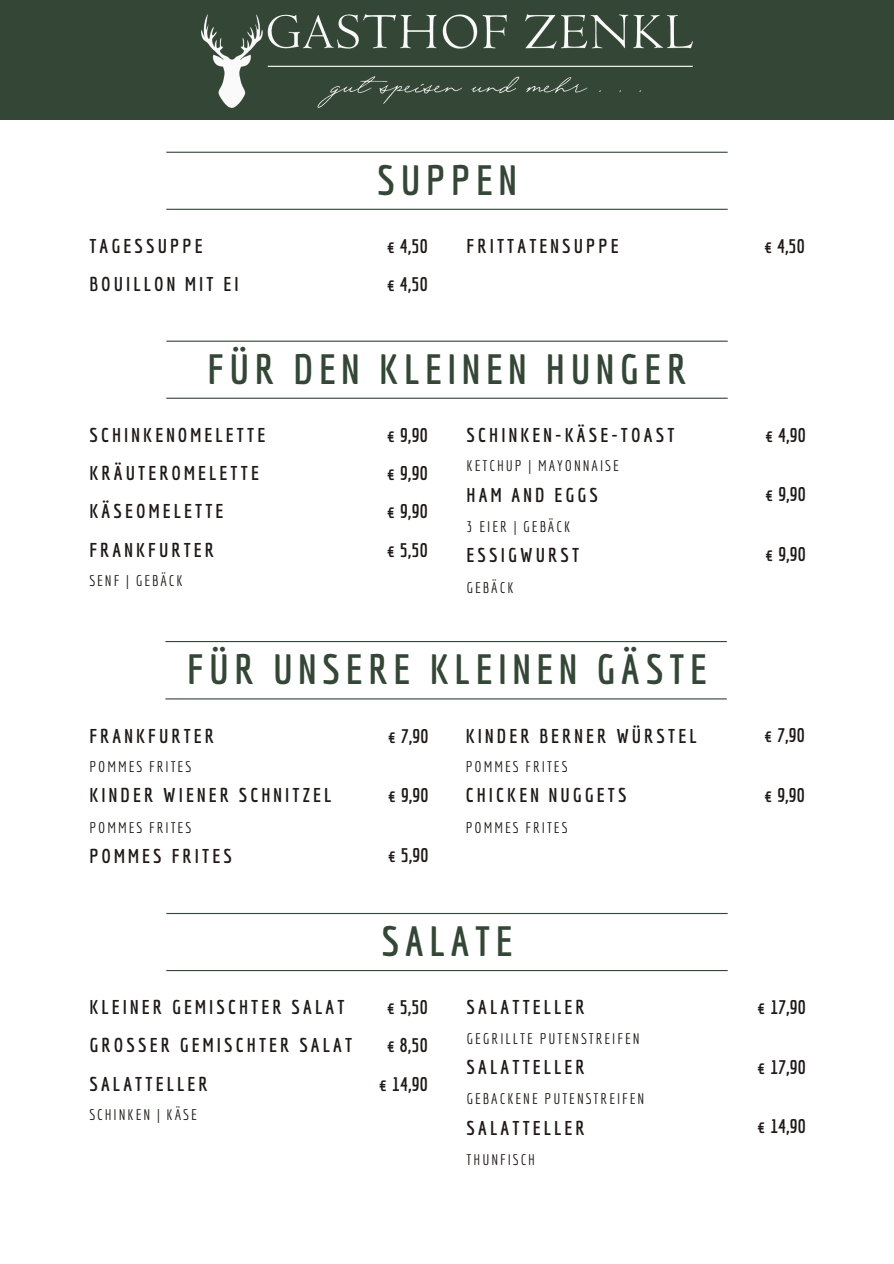
<style>
.page{position:relative;width:894px;height:1264px;background:#fff}
.page>*{position:absolute;margin:0;border:0;box-sizing:border-box;transform-origin:0 0}
.t1{font:700 41.25px "Economica";letter-spacing:.14em;color:#344635}
.t2{font:700 19.5px/38.2px "Economica";letter-spacing:.16em;color:#201919}
.t3{font:15px "Economica";letter-spacing:.13em;color:#201919}
</style>
<div class="page">
<div style="left:0;top:0;width:893px;height:119px;background:#344635"></div>
<img style="left:201px;top:15px;width:491px;height:92px">
<hr style="left:166px;top:152px;width:561px;height:1px;background:#344635">
<hr style="left:166px;top:209px;width:561px;height:1px;background:#344635">
<hr style="left:166px;top:340px;width:561px;height:2px;background:#344635">
<hr style="left:166px;top:397px;width:561px;height:2px;background:#344635">
<hr style="left:165px;top:641px;width:561px;height:1px;background:#344635">
<hr style="left:165px;top:698px;width:561px;height:1px;background:#344635">
<hr style="left:166px;top:912px;width:561px;height:2px;background:#344635">
<hr style="left:166px;top:970px;width:561px;height:1px;background:#344635">
<p class="t1" style="left:377px;top:156px;width:141px">SUPPEN</p>
<h1 class="t2" style="left:89px;top:226px;width:151px">TAGESSUPPE<br>BOUILLON MIT EI</h1>
<p class="t2" style="left:387px;top:226px;width:41px">€ 4,50 € 4,50</p>
<h2 class="t2" style="left:466px;top:227px;width:153px">FRITTATENSUPPE</h2>
<h2 class="t2" style="left:764px;top:227px;width:41px">€ 4,50</h2>
<h2 class="t1" style="left:207px;top:344px;width:480px">FÜR DEN KLEINEN HUNGER</h2>
<h2 class="t2" style="left:89px;top:415px;width:177px">SCHINKENOMELETTE<br>KRÄUTEROMELETTE<br>KÄSEOMELETTE<br>FRANKFURTER</h2>
<h2 class="t3" style="left:89px;top:571px;width:95px">SENF | GEBÄCK</h2>
<p class="t2" style="left:387px;top:415px;width:41px;text-align:justify">€ 9,90 € 9,90 € 9,90 € 5,50</p>
<h1 class="t2" style="left:466px;top:415px;width:209px">SCHINKEN-KÄSE-TOAST</h1>
<h1 class="t3" style="left:466px;top:457px;width:154px">KETCHUP | MAYONNAISE</h1>
<h1 class="t2" style="left:466px;top:475px;width:133px">HAM AND EGGS</h1>
<h1 class="t3" style="left:466px;top:518px;width:105px">3 EIER | GEBÄCK</h1>
<h1 class="t2" style="left:466px;top:536px;width:114px">ESSIGWURST</h1>
<h1 class="t3" style="left:466px;top:578px;width:48px">GEBÄCK</h1>
<h3 class="t1" style="left:187px;top:645px;width:521px">FÜR UNSERE KLEINEN GÄSTE</h3>
<p class="t2" style="left:89px;top:716px;width:126px">FRANKFURTER</p>
<p class="t3" style="left:89px;top:757px;width:103px">POMMES FRITES</p>
<p class="t2" style="left:89px;top:776px;width:243px">KINDER WIENER SCHNITZEL</p>
<p class="t3" style="left:89px;top:818px;width:103px">POMMES FRITES</p>
<p class="t2" style="left:89px;top:836px;width:144px">POMMES FRITES</p>
<h2 class="t2" style="left:89px;top:987px;width:264px">KLEINER GEMISCHTER SALAT<br>GROSSER GEMISCHTER SALAT<br>SALATTELLER</h2>
<h2 class="t3" style="left:89px;top:1105px;width:109px">SCHINKEN | KÄSE</h2>
<h1 class="t2" style="left:388px;top:716px;width:41px">€ 7,90</h1>
<p class="t2" style="left:388px;top:776px;width:41px">€ 9,90</p>
<h3 class="t2" style="left:388px;top:835px;width:41px">€ 5,90</h3>
<h2 class="t2" style="left:465px;top:716px;width:232px">KINDER BERNER WÜRSTEL</h2>
<h2 class="t3" style="left:465px;top:757px;width:103px">POMMES FRITES</h2>
<h2 class="t2" style="left:465px;top:776px;width:162px">CHICKEN NUGGETS</h2>
<h2 class="t3" style="left:465px;top:818px;width:103px">POMMES FRITES</h2>
<h2 class="t1" style="left:381px;top:916px;width:133px">SALATE</h2>
<h2 class="t2" style="left:379px;top:987px;width:49px;text-align:center">€ 5,50 € 8,50 € 14,90</h2>
<h3 class="t2" style="left:466px;top:987px;width:120px">SALATTELLER</h3>
<h2 class="t3" style="left:466px;top:1029px;width:174px">GEGRILLTE PUTENSTREIFEN</h2>
<h2 class="t2" style="left:466px;top:1047px;width:120px">SALATTELLER</h2>
<p class="t3" style="left:466px;top:1090px;width:179px">GEBACKENE PUTENSTREIFEN</p>
<h1 class="t2" style="left:466px;top:1108px;width:120px">SALATTELLER</h1>
<p class="t3" style="left:466px;top:1150px;width:70px">THUNFISCH</p>
<p class="t2" style="left:765px;top:415px;width:41px">€ 4,90</p>
<h3 class="t2" style="left:765px;top:475px;width:41px">€ 9,90</h3>
<h2 class="t2" style="left:765px;top:534px;width:41px">€ 9,90</h2>
<h2 class="t2" style="left:764px;top:716px;width:41px">€ 7,90</h2>
<h2 class="t2" style="left:764px;top:775px;width:41px">€ 9,90</h2>
<h3 class="t2" style="left:757px;top:987px;width:49px">€ 17,90</h3>
<h2 class="t2" style="left:757px;top:1047px;width:49px">€ 17,90</h2>
<p class="t2" style="left:757px;top:1106px;width:49px">€ 14,90</p>
</div>
